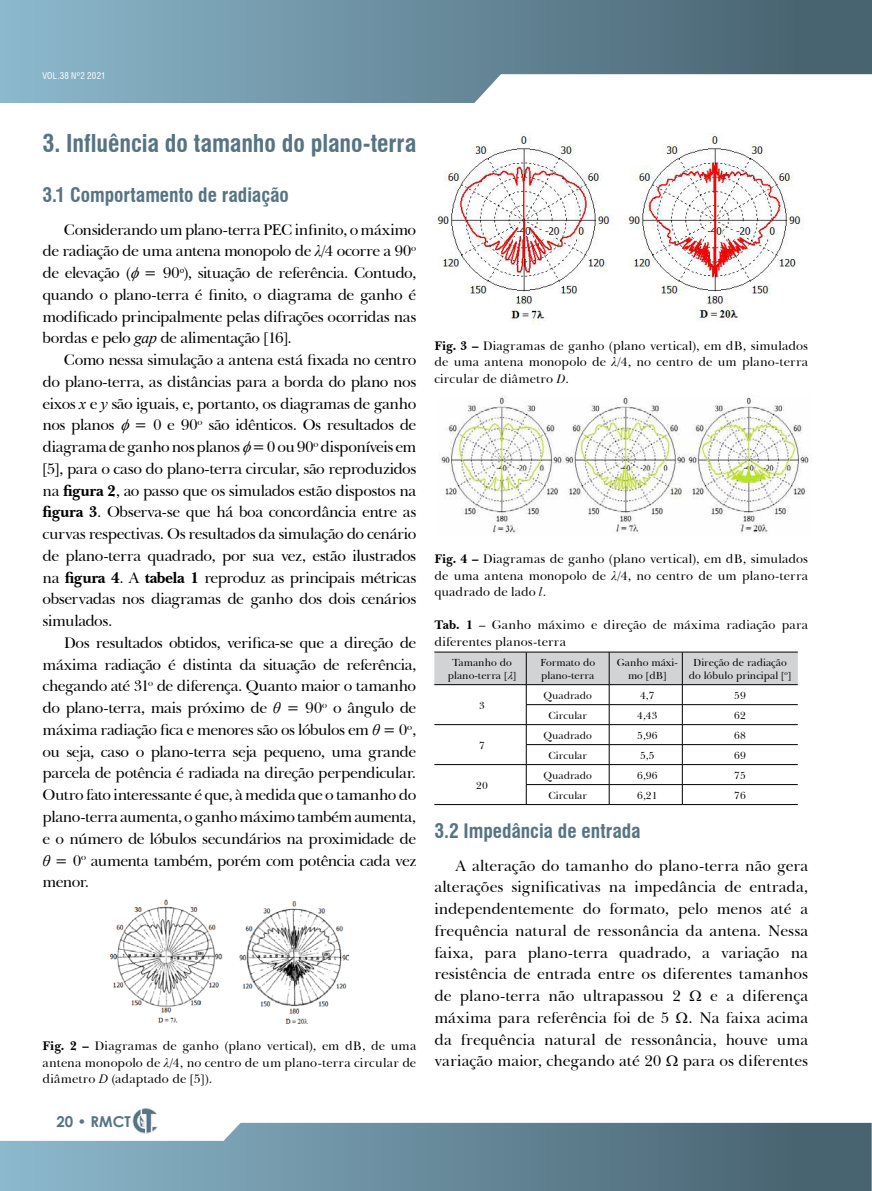
<style>
.page{position:relative;width:872px;height:1191px;background:#fff}
.page>*{position:absolute;margin:0;border:0;box-sizing:border-box;transform-origin:0 0}
.t1{font:700 condensed 24px "Swiss 721 BT";letter-spacing:-.005em;color:#567483}
.t2{font:700 condensed 19.5px "Swiss 721 BT";color:#567483}
.t3{font:15.75px/21.8px "Baskerville BT";letter-spacing:-.015em;color:#000;text-align:justify}
.t4{font:700 15px "Century Gothic";color:#567483}
.t5{font:12.75px/16.5px "Baskerville BT";letter-spacing:.005em;color:#000;text-align:justify}
.t6{font:10.5px/12.6px "Baskerville BT";color:#000;text-align:center}
.t7{font:condensed 9px "Swiss 721 BT";letter-spacing:.03em;color:#fff}
.s1{font-family:"Times New Roman";font-style:italic}
.s2{font-weight:700}
.s3{font-family:"Times New Roman";font-size:13.5px}
.s4{font-style:italic}
</style>
<div class="page">
<div style="left:0;top:0;width:872px;height:102px;background:linear-gradient(to right,#8cb8cd,#445e6a)"></div>
<svg style="left:0;top:1122px;width:871px;height:69px;background:#678999"></svg>
<svg style="left:0;top:1122px;width:244px;height:18px"></svg>
<svg style="left:465px;top:74px;width:407px;height:29px"></svg>
<img style="left:132px;top:1108px;width:27px;height:25px">
<img style="left:111px;top:900px;width:237px;height:124px">
<img style="left:437px;top:134px;width:367px;height:190px">
<img style="left:439px;top:395px;width:372px;height:139px">
<svg style="left:434px;top:652px;width:363px;height:152px"></svg>
<hr style="left:526px;top:784px;width:83px;height:1px;background:#000001">
<hr style="left:609px;top:784px;width:73px;height:1px;background:#000001">
<hr style="left:682px;top:784px;width:115px;height:1px;background:#000001">
<hr style="left:526px;top:804px;width:83px;height:1px;background:#000001">
<hr style="left:609px;top:804px;width:73px;height:1px;background:#000001">
<hr style="left:682px;top:804px;width:115px;height:1px;background:#000001">
<hr style="left:434px;top:804px;width:92px;height:1px;background:#000">
<p class="t7" style="left:42px;top:70px;width:65px">VOL.38 Nº2 2021</p>
<h1 class="t1" style="left:43px;top:129px;width:375px">3. Influência do tamanho do plano-terra</h1>
<p class="t2" style="left:43px;top:183px;width:248px">3.1 Comportamento de radiação</p>
<p class="t3" style="left:43px;top:218px;width:375px;text-indent:21px">Considerando um plano-terra PEC infinito, o máximo de radiação de uma antena monopolo de <span class="s1">λ</span>/4 ocorre a 90<sup>o </sup>de elevação ( = 90<sup>o</sup>), situação de referência. Contudo, quando o plano-terra é finito, o diagrama de ganho é modificado principalmente pelas difrações ocorridas nas bordas e pelo <span class="s1">gap</span> de alimentação [16].</p>
<p class="t3" style="left:43px;top:348px;width:375px;text-indent:21px">Como nessa simulação a antena está fixada no centro do plano-terra, as distâncias para a borda do plano nos eixos <span class="s1">x</span> e <span class="s1">y</span> são iguais, e, portanto, os diagramas de ganho nos planos = 0 e 90<sup>o</sup> são idênticos. Os resultados de diagrama de ganho nos planos =0 ou 90<sup>o</sup> disponíveis em [5], para o caso do plano-terra circular, são reproduzidos na <span class="s2">figura 2</span>, ao passo que os simulados estão dispostos na <span class="s2">figura 3</span>. Observa-se que há boa concordância entre as curvas respectivas. Os resultados da simulação do cenário de plano-terra quadrado, por sua vez, estão ilustrados na <span class="s2">figura 4</span>. A <span class="s2">tabela 1</span> reproduz as principais métricas observadas nos diagramas de ganho dos dois cenários simulados.</p>
<p class="t3" style="left:43px;top:631px;width:375px;text-indent:21px">Dos resultados obtidos, verifica-se que a direção de máxima radiação é distinta da situação de referência, chegando até 31<sup>o</sup> de diferença. Quanto maior o tamanho do plano-terra, mais próximo de <span class="s1">θ</span> = 90<sup>o</sup> o ângulo de máxima radiação fica e menores são os lóbulos em <span class="s1">θ</span> = 0<sup>o</sup>, ou seja, caso o plano-terra seja pequeno, uma grande parcela de potência é radiada na direção perpendicular.<br>Outro fato interessante é que, à medida que o tamanho do plano-terra aumenta, o ganho máximo também aumenta, e o número de lóbulos secundários na proximidade de <span class="s1">θ</span> = 0<sup>o</sup> aumenta também, porém com potência cada vez menor.</p>
<p class="t5" style="left:43px;top:1037px;width:375px"><span class="s2">Fig. 2 –</span> Diagramas de ganho (plano vertical), em dB, de uma antena monopolo de <span class="s1">λ</span>/4, no centro de um plano-terra circular de diâmetro <span class="s1">D</span> (adaptado de [5])<span class="s3">.</span></p>
<p class="t4" style="left:56px;top:1110px;width:76px">20 • RMCT</p>
<p class="t5" style="left:434px;top:337px;width:375px"><span class="s2">Fig. 3 –</span> Diagramas de ganho (plano vertical), em dB, simulados de uma antena monopolo de <span class="s1">λ</span>/4, no centro de um plano-terra circular de diâmetro <span class="s4">D</span>.</p>
<p class="t5" style="left:434px;top:550px;width:375px"><span class="s2">Fig. 4 –</span> Diagramas de ganho (plano vertical), em dB, simulados de uma antena monopolo de <span class="s1">λ</span>/4, no centro de um plano-terra quadrado de lado <span class="s4">l</span>.</p>
<p class="t5" style="left:434px;top:616px;width:375px"><span class="s2">Tab. 1</span> – Ganho máximo e direção de máxima radiação para diferentes planos-terra</p>
<p class="t6" style="left:448px;top:656px;width:71px">Tamanho do plano-terra [●]</p>
<p class="t6" style="left:540px;top:656px;width:56px;text-align:left">Formato do plano-terra</p>
<p class="t6" style="left:617px;top:656px;width:63px">Ganho máxi&shy;mo [dB]</p>
<p class="t6" style="left:688px;top:656px;width:104px">Direção de radiação do lóbulo principal [<sup>o</sup>]</p>
<p class="t6" style="left:479px;top:698px;width:7px">3</p>
<p class="t6" style="left:543px;top:688px;width:50px">Quadrado</p>
<p class="t6" style="left:640px;top:688px;width:16px">4,7</p>
<p class="t6" style="left:734px;top:688px;width:13px">59</p>
<p class="t6" style="left:548px;top:708px;width:40px">Circular</p>
<p class="t6" style="left:637px;top:708px;width:22px">4,43</p>
<p class="t6" style="left:734px;top:708px;width:13px">62</p>
<p class="t6" style="left:479px;top:738px;width:7px">7</p>
<p class="t6" style="left:543px;top:728px;width:50px">Quadrado</p>
<p class="t6" style="left:637px;top:728px;width:22px">5,96</p>
<p class="t6" style="left:734px;top:728px;width:13px">68</p>
<p class="t6" style="left:548px;top:748px;width:40px">Circular</p>
<p class="t6" style="left:640px;top:748px;width:16px">5,5</p>
<p class="t6" style="left:734px;top:748px;width:13px">69</p>
<p class="t6" style="left:543px;top:768px;width:50px">Quadrado</p>
<p class="t6" style="left:637px;top:768px;width:22px">6,96</p>
<p class="t6" style="left:734px;top:768px;width:13px">75</p>
<p class="t6" style="left:548px;top:788px;width:40px">Circular</p>
<p class="t6" style="left:637px;top:788px;width:22px">6,21</p>
<p class="t6" style="left:734px;top:788px;width:13px">76</p>
<p class="t2" style="left:434px;top:819px;width:208px">3.2 Impedância de entrada</p>
<p class="t3" style="left:434px;top:854px;width:375px;text-indent:21px">A alteração do tamanho do plano-terra não gera alterações significativas na impedância de entrada, independentemente do formato, pelo menos até a frequência natural de ressonância da antena. Nessa faixa, para plano-terra quadrado, a variação na resistência de entrada entre os diferentes tamanhos de plano-terra não ultrapassou 2</p>
<p class="t6" style="left:476px;top:778px;width:13px">20</p>
<p class="t3" style="left:434px;top:984px;width:375px;text-indent:276px">e a diferença máxima para referência foi de 5 . Na faixa acima da frequência natural de ressonância, houve uma variação maior, chegando até 20</p>
<p class="t3" style="left:682px;top:1049px;width:127px">para os diferentes</p>
</div>
